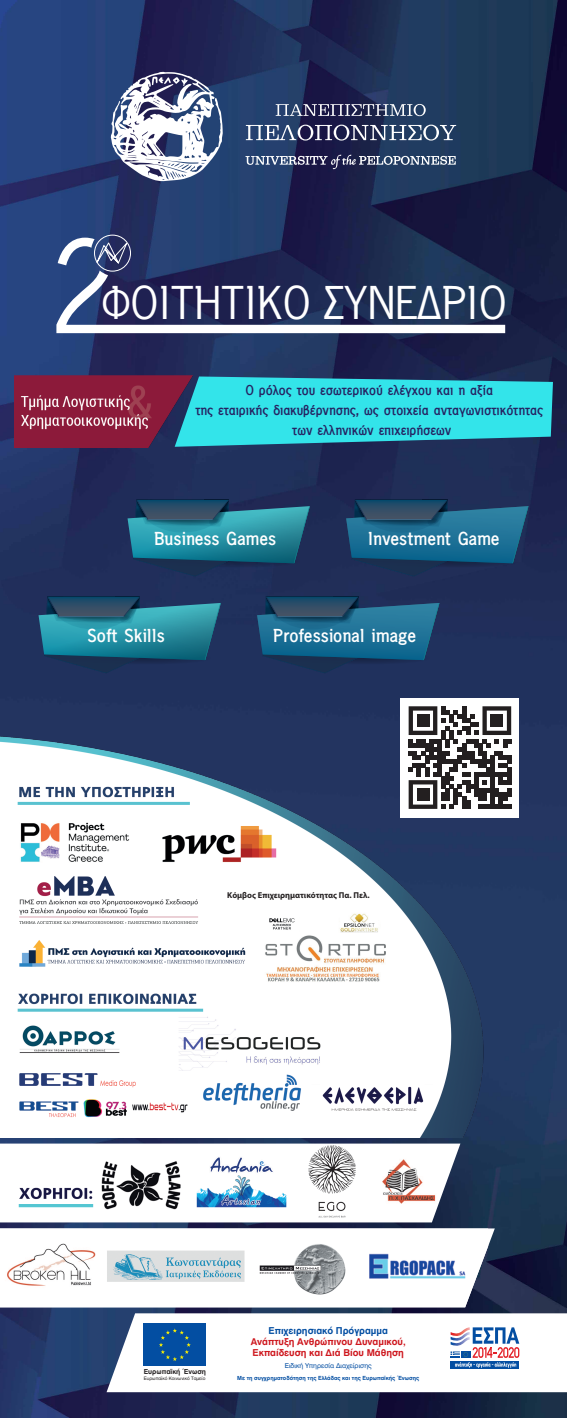
<style>
.page{position:relative;width:567px;height:1418px;background:#fff}
.page>*{position:absolute;margin:0;border:0;box-sizing:border-box;transform-origin:0 0}
.t1{font:44.77px "PF Panel";color:#fff}
.t2{font:700 17.73px "PF Panel";color:#fff}
.t3{font:700 13.5px/20px "PF Panel";color:#262262;text-align:center}
.t4{font:9.38px/11.2px "UB Helvetica Bold";color:#ce171e}
.t5{font:9.38px "UB Helvetica Bold";color:#034ea2}
.t6{font:700 8.5px "Myriad Pro";color:#231f20}
.t7{font:6.8px "UB Helvetica Bold";color:#231f20}
.t8{font:6.6px "UB Helvetica";color:#034ea2}
.t9{font:5.55px "UB Helvetica Bold";color:#034ea2}
.t10{font:4.62px "UB Helvetica";color:#231f20}
</style>
<div class="page">
<img style="left:0;top:0;width:567px;height:1417px">
<svg style="left:276px;top:104px;width:150px;height:12px;background:#616a87"></svg>
<svg style="left:246px;top:125px;width:210px;height:15px"></svg>
<svg style="left:245px;top:155px;width:211px;height:14px;background:#576483"></svg>
<svg style="left:111px;top:72px;width:112px;height:109px"></svg>
<svg style="left:128px;top:500px;width:182px;height:76px;background:#236983"></svg>
<svg style="left:346px;top:500px;width:182px;height:76px;background:#1e567b"></svg>
<svg style="left:39px;top:596px;width:182px;height:77px;background:#236983"></svg>
<svg style="left:257px;top:596px;width:182px;height:77px;background:#1e567b"></svg>
<div style="left:400px;top:698px;width:119px;height:119px;background:#fff"></div>
<svg style="left:409px;top:706px;width:102px;height:103px"></svg>
<div style="left:417px;top:714px;width:12px;height:12px;background:#231f20"></div>
<div style="left:491px;top:714px;width:12px;height:12px;background:#231f20"></div>
<div style="left:94px;top:235px;width:37px;height:36px;border:1px solid #fff;border-radius:50%"></div>
<svg style="left:56px;top:238px;width:449px;height:95px;background:#39446b"></svg>
<svg style="left:193px;top:376px;width:360px;height:71px;background:#30ccd7"></svg>
<img style="left:14px;top:375px;width:179px;height:72px">
<img style="left:0;top:726px;width:500px;height:411px">
<img style="left:0;top:1143px;width:460px;height:79px">
<img style="left:0;top:1228px;width:488px;height:79px">
<svg style="left:107px;top:1313px;width:460px;height:79px"></svg>
<div style="left:450px;top:1361px;width:69px;height:7px;background:#034ea2"></div>
<svg style="left:450px;top:1327px;width:69px;height:40px"></svg>
<div style="left:144px;top:1323px;width:62px;height:43px;background:#034ea2"></div>
<svg style="left:159px;top:1328px;width:32px;height:32px"></svg>
<h1 class="t1" style="left:101px;top:276px;width:407px">ΦΟΙΤΗΤΙΚΟ ΣΥΝΕ∆ΡΙΟ</h1>
<p class="t3" style="left:195px;top:380px;width:349px">Ο ρόλος του εσωτερικού ελέγχου και η αξία<br>της εταιρικής διακυβέρνησης, ως στοιχεία ανταγωνιστικότητας των ελληνικών επιχειρήσεων</p>
<h2 class="t2" style="left:154px;top:528px;width:124px">Business Games</h2>
<h2 class="t2" style="left:368px;top:528px;width:133px">Investment Game</h2>
<h2 class="t2" style="left:87px;top:625px;width:79px">Soft Skills</h2>
<h2 class="t2" style="left:273px;top:625px;width:144px">Professional image</h2>
<p class="t6" style="left:227px;top:889px;width:144px">Κόμβος Επιχειρηματικότητας Πα. Πελ.</p>
<p class="t7" style="left:144px;top:1367px;width:64px">Ευρωπαϊκή Ένωση</p>
<p class="t10" style="left:144px;top:1375px;width:63px">Ευρωπαϊκό Κοινωνικό Ταµείο</p>
<p class="t5" style="left:269px;top:1324px;width:121px">Επιχειρησιακό Πρόγραµµα</p>
<p class="t4" style="left:251px;top:1335px;width:157px">Ανάπτυξη Ανθρώπινου Δυναµικού,<br>Εκπαίδευση και Διά Βίου Μάθηση</p>
<p class="t8" style="left:285px;top:1361px;width:89px">Ειδική Υπηρεσία Διαχείρισης</p>
<p class="t9" style="left:237px;top:1374px;width:183px">Με τη συγχρηµατοδότηση της Ελλάδας και της Ευρωπαϊκής Ένωσης</p>
</div>
